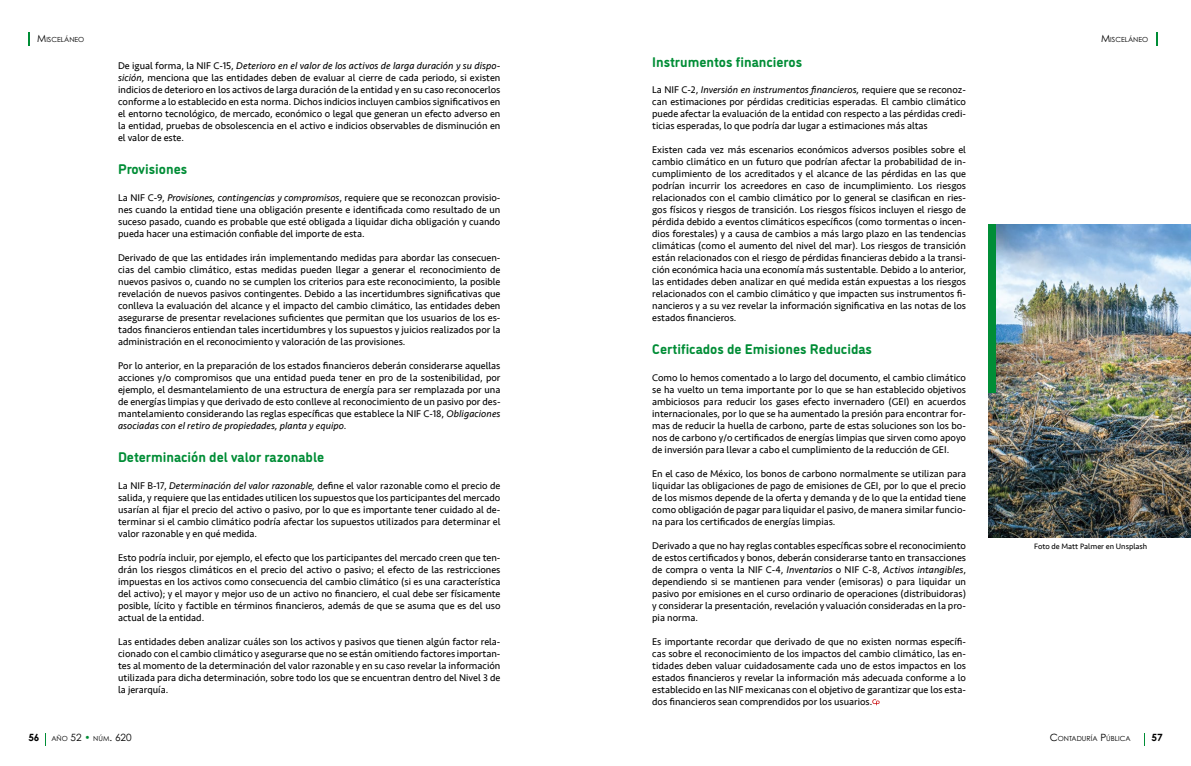
<style>
.page{position:relative;width:1191px;height:766px;background:#fff}
.page>*{position:absolute;margin:0;border:0;box-sizing:border-box;transform-origin:0 0}
.t1{font:700 14px "DI Nosaur";color:#008d36}
.t2{font:10px/12px "Seravek";color:#000;text-align:justify}
.t3{font:700 10px "Century Gothic Pro";color:#000}
.t4{font:8px "Seravek";color:#000}
.t5{font:7px "Century Gothic Pro";color:#000}
.s1{font-size:10px}
.s2{font-style:italic}
.s3{font-weight:700;font-size:10px}
.s4{font-size:10px;color:#008d36}
</style>
<div class="page">
<svg style="left:1144px;top:733px;width:1px;height:12px"></svg>
<svg style="left:1156px;top:32px;width:1px;height:14px"></svg>
<svg style="left:45px;top:733px;width:1px;height:12px"></svg>
<svg style="left:28px;top:32px;width:1px;height:14px"></svg>
<img style="left:988px;top:225px;width:203px;height:312px">
<svg style="left:872px;top:699px;width:7px;height:6px"></svg>
<div style="left:988px;top:225px;width:7px;height:168px;background:#008d36"></div>
<p class="t5" style="left:37px;top:35px;width:49px"><span class="s1">M</span> ISCELÁNEO</p>
<p class="t5" style="left:1101px;top:35px;width:49px"><span class="s1">M</span>ISCELÁNEO</p>
<p class="t2" style="left:118px;top:59px;width:384px">De igual forma, la NIF C-15, <span class="s2">Deterioro en el valor de los activos de larga duración y su dispo&shy;sición,</span> menciona que las entidades deben de evaluar al cierre de cada periodo, si existen indicios de deterioro en los activos de larga duración de la entidad y en su caso reconocerlos conforme a lo establecido en esta norma. Dichos indicios incluyen cambios significativos en el entorno tecnológico, de mercado, económico o legal que generan un efecto adverso en la entidad, pruebas de obsolescencia en el activo e indicios observables de disminución en el valor de este.</p>
<h1 class="t1" style="left:118px;top:158px;width:71px">Provisiones</h1>
<p class="t2" style="left:118px;top:191px;width:384px">La NIF C-9, <span class="s2">Provisiones, contingencias y compromisos</span>, requiere que se reconozcan provisio&shy;nes cuando la entidad tiene una obligación presente e identificada como resultado de un suceso pasado, cuando es probable que esté obligada a liquidar dicha obligación y cuando pueda hacer una estimación confiable del importe de esta.</p>
<p class="t2" style="left:118px;top:251px;width:384px">Derivado de que las entidades irán implementando medidas para abordar las consecuen&shy;cias del cambio climático, estas medidas pueden llegar a generar el reconocimiento de nuevos pasivos o, cuando no se cumplen los criterios para este reconocimiento, la posible revelación de nuevos pasivos contingentes. Debido a las incertidumbres significativas que conlleva la evaluación del alcance y el impacto del cambio climático, las entidades deben asegurarse de presentar revelaciones suficientes que permitan que los usuarios de los es&shy;tados financieros entiendan tales incertidumbres y los supuestos y juicios realizados por la administración en el reconocimiento y valoración de las provisiones.</p>
<p class="t2" style="left:118px;top:359px;width:384px">Por lo anterior, en la preparación de los estados financieros deberán considerarse aquellas acciones y/o compromisos que una entidad pueda tener en pro de la sostenibilidad, por ejemplo, el desmantelamiento de una estructura de energía para ser remplazada por una de energías limpias y que derivado de esto conlleve al reconocimiento de un pasivo por des&shy;mantelamiento considerando las reglas específicas que establece la NIF C-18, <span class="s2">Obligaciones asociadas con el retiro de propiedades, planta y equipo</span>.</p>
<h1 class="t1" style="left:118px;top:446px;width:207px">Determinación del valor razonable</h1>
<p class="t2" style="left:118px;top:479px;width:384px">La NIF B-17, <span class="s2">Determinación del valor razonable,</span> define el valor razonable como el precio de salida, y requiere que las entidades utilicen los supuestos que los participantes del mercado usarían al fijar el precio del activo o pasivo, por lo que es importante tener cuidado al de&shy;terminar si el cambio climático podría afectar los supuestos utilizados para determinar el valor razonable y en qué medida.</p>
<p class="t2" style="left:118px;top:551px;width:384px">Esto podría incluir, por ejemplo, el efecto que los participantes del mercado creen que ten&shy;drán los riesgos climáticos en el precio del activo o pasivo; el efecto de las restricciones impuestas en los activos como consecuencia del cambio climático (si es una característica del activo); y el mayor y mejor uso de un activo no financiero, el cual debe ser físicamente posible, lícito y factible en términos financieros, además de que se asuma que es del uso actual de la entidad.</p>
<p class="t2" style="left:118px;top:635px;width:384px">Las entidades deben analizar cuáles son los activos y pasivos que tienen algún factor rela&shy;cionado con el cambio climático y asegurarse que no se están omitiendo factores importan&shy;tes al momento de la determinación del valor razonable y en su caso revelar la información utilizada para dicha determinación, sobre todo los que se encuentran dentro del Nivel 3 de la jerarquía.</p>
<h1 class="t1" style="left:652px;top:52px;width:151px">Instrumentos financieros</h1>
<p class="t2" style="left:652px;top:83px;width:315px">La NIF C-2, <span class="s2">Inversión en instrumentos financieros,</span> requiere que se reconoz&shy;can estimaciones por pérdidas crediticias esperadas. El cambio climático puede afectar la evaluación de la entidad con respecto a las pérdidas credi&shy;ticias esperadas, lo que podría dar lugar a estimaciones más altas</p>
<p class="t2" style="left:652px;top:143px;width:315px">Existen cada vez más escenarios económicos adversos posibles sobre el cambio climático en un futuro que podrían afectar la probabilidad de in&shy;cumplimiento de los acreditados y el alcance de las pérdidas en las que podrían incurrir los acreedores en caso de incumplimiento. Los riesgos relacionados con el cambio climático por lo general se clasifican en ries&shy;gos físicos y riesgos de transición. Los riesgos físicos incluyen el riesgo de pérdida debido a eventos climáticos específicos (como tormentas o incen&shy;dios forestales) y a causa de cambios a más largo plazo en las tendencias climáticas (como el aumento del nivel del mar). Los riesgos de transición están relacionados con el riesgo de pérdidas financieras debido a la transi&shy;ción económica hacia una economía más sustentable. Debido a lo anterior, las entidades deben analizar en qué medida están expuestas a los riesgos relacionados con el cambio climático y que impacten sus instrumentos fi&shy;nancieros y a su vez revelar la información significativa en las notas de los estados financieros.</p>
<h1 class="t1" style="left:652px;top:338px;width:221px">Certificados de Emisiones Reducidas</h1>
<p class="t2" style="left:652px;top:371px;width:315px">Como lo hemos comentado a lo largo del documento, el cambio climático se ha vuelto un tema importante por lo que se han establecido objetivos ambiciosos para reducir los gases efecto invernadero (GEI) en acuerdos internacionales, por lo que se ha aumentado la presión para encontrar for&shy;mas de reducir la huella de carbono, parte de estas soluciones son los bo&shy;nos de carbono y/o certificados de energías limpias que sirven como apoyo de inversión para llevar a cabo el cumplimiento de la reducción de GEI.</p>
<p class="t2" style="left:652px;top:467px;width:315px">En el caso de México, los bonos de carbono normalmente se utilizan para liquidar las obligaciones de pago de emisiones de GEI, por lo que el precio de los mismos depende de la oferta y demanda y de lo que la entidad tiene como obligación de pagar para liquidar el pasivo, de manera similar funcio&shy;na para los certificados de energías limpias.</p>
<p class="t2" style="left:652px;top:539px;width:315px">Derivado a que no hay reglas contables específicas sobre el reconocimiento de estos certificados y bonos, deberán considerarse tanto en transacciones de compra o venta la NIF C-4, <span class="s2">Inventarios</span> o NIF C-8, <span class="s2">Activos intangibles</span>, dependiendo si se mantienen para vender (emisoras) o para liquidar un pasivo por emisiones en el curso ordinario de operaciones (distribuidoras) y considerar la presentación, revelación y valuación consideradas en la pro&shy;pia norma.</p>
<p class="t2" style="left:652px;top:635px;width:315px">Es importante recordar que derivado de que no existen normas específi&shy;cas sobre el reconocimiento de los impactos del cambio climático, las en&shy;tidades deben valuar cuidadosamente cada uno de estos impactos en los estados financieros y revelar la información más adecuada conforme a lo establecido en las NIF mexicanas con el objetivo de garantizar que los esta&shy;dos financieros sean comprendidos por los usuarios.</p>
<p class="t4" style="left:1034px;top:540px;width:115px">Foto de Matt Palmer en Unsplash</p>
<p class="t5" style="left:28px;top:734px;width:105px"><span class="s3">56</span> AÑO <span class="s1">52</span> <span class="s4">•</span> NÚM<span class="s1">. 620</span></p>
<p class="t5" style="left:1049px;top:734px;width:82px"><span class="s1">C</span>ONTADURÍA <span class="s1">P</span>ÚBLICA</p>
<p class="t3" style="left:1151px;top:731px;width:13px">57</p>
</div>
